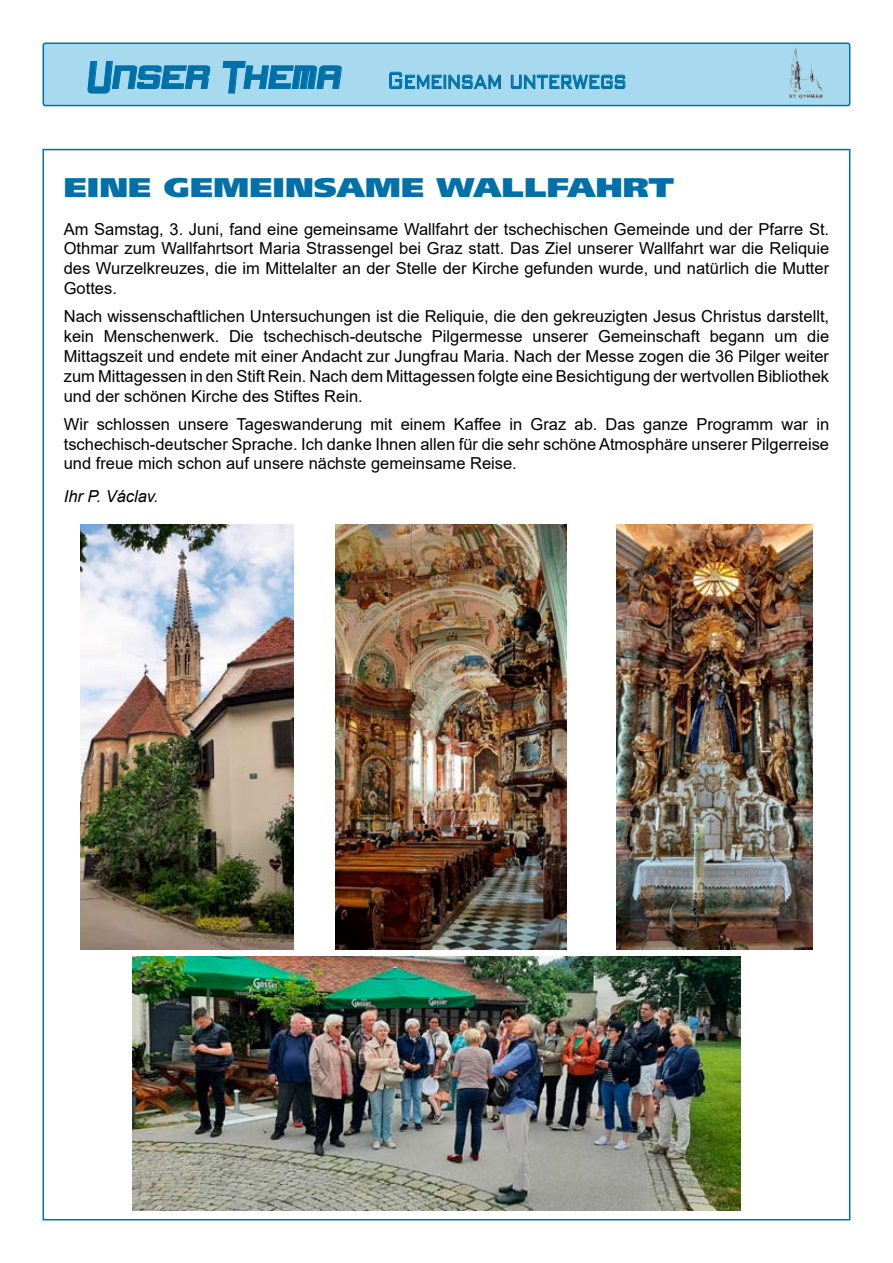
<style>
.page{position:relative;width:893px;height:1263px;background:#fff}
.page>*{position:absolute;margin:0;border:0;box-sizing:border-box;transform-origin:0 0}
.t1{font:300 31.5px "Bank Gothic BT";letter-spacing:-.015em;color:#0070a8;scale:.67 1}
.t2{font:27px "Frutiger LT 95 Ult Blk";color:#0070a8;scale:1.25 1}
.t3{font:16.5px/19.8px "Arial";color:#000;text-align:justify}
.t4{font:italic 16.5px "Arial";color:#000}
.s1{font-family:"Never Say Die";font-weight:400;font-size:45px}
</style>
<div class="page">
<img style="left:133px;top:956px;width:608px;height:255px">
<img style="left:81px;top:524px;width:213px;height:425px">
<img style="left:336px;top:524px;width:231px;height:425px">
<img style="left:617px;top:524px;width:196px;height:425px">
<div style="left:43px;top:43px;width:807px;height:63px;background:#a7daef;border-radius:2px"></div>
<div style="left:43px;top:43px;width:807px;height:63px;border:2px solid #0070a8;border-radius:2px"></div>
<svg style="left:389px;top:71px;width:112px;height:18px"></svg>
<svg style="left:511px;top:74px;width:115px;height:15px"></svg>
<svg style="left:87px;top:61px;width:124px;height:33px"></svg>
<svg style="left:222px;top:61px;width:120px;height:33px"></svg>
<img style="left:789px;top:48px;width:34px;height:53px">
<h1 class="t1" style="left:89px;top:63px;width:803px"><span class="s1">Unser Thema</span> Gemeinsam unterwegs</h1>
<h2 class="t2" style="left:64px;top:171px;width:490px">EINE GEMEINSAME WALLFAHRT</h2>
<p class="t3" style="left:64px;top:219px;width:767px">Am Samstag, 3. Juni, fand eine gemeinsame Wallfahrt der tschechischen Gemeinde und der Pfarre St.<br>Othmar zum Wallfahrtsort Maria Strassengel bei Graz statt. Das Ziel unserer Wallfahrt war die Reliquie des Wurzelkreuzes, die im Mittelalter an der Stelle der Kirche gefunden wurde, und natürlich die Mutter Gottes.</p>
<p class="t3" style="left:64px;top:307px;width:767px">Nach wissenschaftlichen Untersuchungen ist die Reliquie, die den gekreuzigten Jesus Christus darstellt, kein Menschenwerk. Die tschechisch-deutsche Pilgermesse unserer Gemeinschaft begann um die Mittagszeit und endete mit einer Andacht zur Jungfrau Maria. Nach der Messe zogen die 36 Pilger weiter zum Mittagessen in den Stift Rein. Nach dem Mittagessen folgte eine Besichtigung der wertvollen Bibliothek und der schönen Kirche des Stiftes Rein.</p>
<p class="t3" style="left:64px;top:414px;width:767px">Wir schlossen unsere Tageswanderung mit einem Kaffee in Graz ab. Das ganze Programm war in tschechisch-deutscher Sprache. Ich danke Ihnen allen für die sehr schöne Atmosphäre unserer Pilgerreise und freue mich schon auf unsere nächste gemeinsame Reise.</p>
<p class="t4" style="left:64px;top:485px;width:96px">Ihr P. Václav.</p>
</div>
